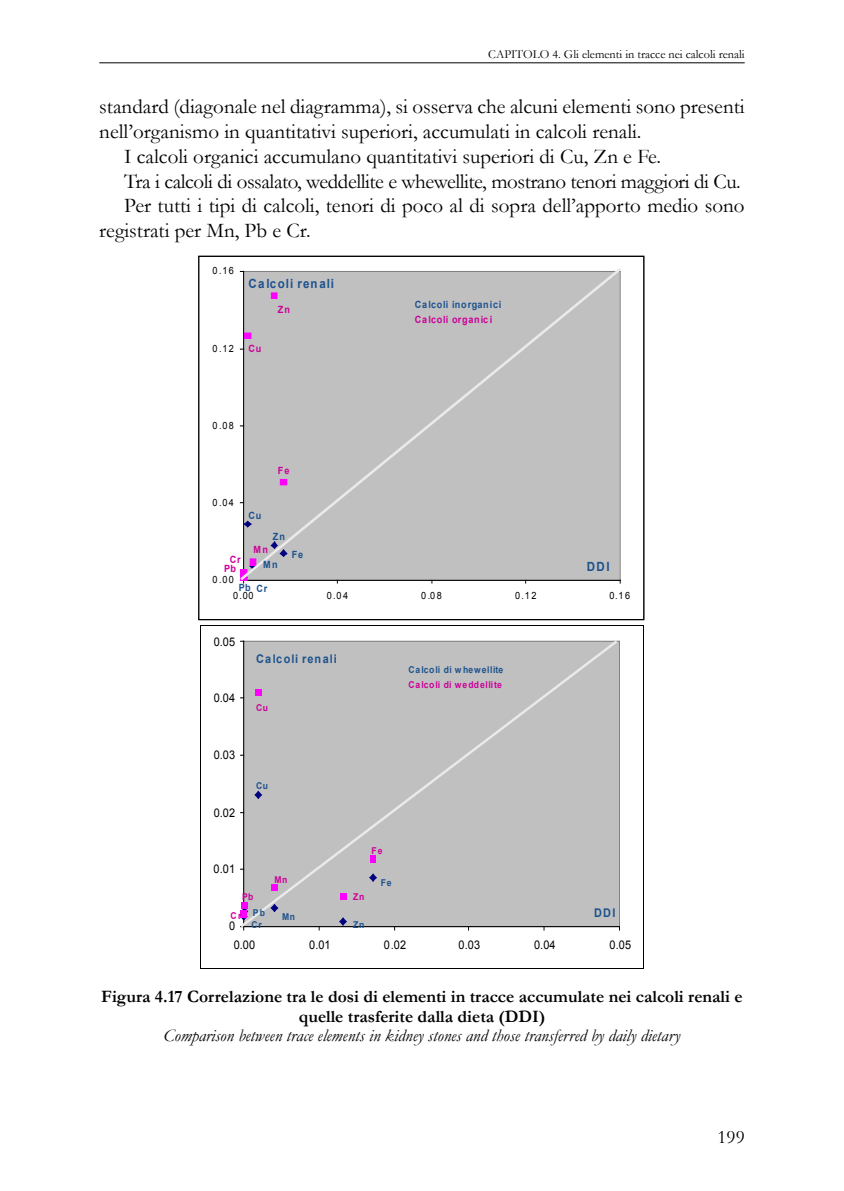
<style>
.page{position:relative;width:844px;height:1191px;background:#fff}
.page>*{position:absolute;margin:0;border:0;box-sizing:border-box;transform-origin:0 0}
.t1{font:21px "Garamond";color:#000}
.t2{font:21px "Garamond";letter-spacing:-.02em;color:#000}
.t3{font:19.25px "Garamond";color:#000}
.t4{font:700 17.5px/19.6px "Garamond";color:#000;text-align:center}
.t5{font:italic 17.5px "Garamond";color:#000}
.t6{font:700 12.6px "Arial";letter-spacing:.105em;color:#1d528d;scale:.91 1}
.t7{font:12.25px "Garamond";color:#000}
.t8{font:11.9px "Arial";letter-spacing:.01em;color:#000;scale:.91 1}
.t9{font:700 11.9px "Arial";letter-spacing:.105em;color:#1d528d;scale:.91 1}
.t10{font:9.97px "Arial";letter-spacing:.16em;color:#000;scale:.91 1}
.t11{font:700 9.97px "Arial";letter-spacing:.085em;color:#1d528d;scale:.91 1}
.t12{font:700 9.97px "Arial";letter-spacing:.085em;color:#c09;scale:.91 1}
.t13{font:700 9.45px "Arial";letter-spacing:.08em;color:#c09;scale:.91 1}
.t14{font:700 9.45px/12.6px "Arial";letter-spacing:.08em;color:#1d528d;scale:.91 1}
</style>
<div class="page">
<hr style="left:99px;top:62px;width:645px;height:1px;background:#000">
<div style="left:239px;top:268px;width:382px;height:314px;background:#c0c0c0"></div>
<hr style="left:243px;top:641px;width:376px;height:1px;background:#808080">
<hr style="left:619px;top:641px;width:1px;height:285px;background:#808080">
<hr style="left:243px;top:926px;width:376px;height:1px;background:#000">
<hr style="left:200px;top:625px;width:443px;height:1px;background:#000">
<hr style="left:642px;top:625px;width:1px;height:343px;background:#000">
<hr style="left:200px;top:968px;width:443px;height:1px;background:#000">
<hr style="left:200px;top:625px;width:1px;height:343px;background:#000">
<svg style="left:240px;top:640px;width:378px;height:289px"></svg>
<p class="t7" style="left:488px;top:46px;width:258px">CAPITOLO 4. Gli elementi in tracce nei calcoli renali</p>
<p class="t1" style="left:99px;top:94px;width:646px">standard (diagonale nel diagramma), si osserva che alcuni elementi sono presenti</p>
<p class="t1" style="left:99px;top:119px;width:543px">nell’organismo in quantitativi superiori, accumulati in calcoli renali.</p>
<p class="t1" style="left:124px;top:143px;width:538px">I calcoli organici accumulano quantitativi superiori di Cu, Zn e Fe.</p>
<p class="t2" style="left:124px;top:168px;width:618px">Tra i calcoli di ossalato, weddellite e whewellite, mostrano tenori maggiori di Cu.</p>
<p class="t1" style="left:124px;top:193px;width:622px">Per tutti i tipi di calcoli, tenori di poco al di sopra dell’apporto medio sono</p>
<p class="t1" style="left:99px;top:218px;width:213px">registrati per Mn, Pb e Cr.</p>
<p class="t10" style="left:212px;top:264px;width:25px">0.16</p>
<p class="t10" style="left:212px;top:342px;width:25px">0.12</p>
<p class="t6" style="left:248px;top:275px;width:95px">Calcoli renali</p>
<p class="t12" style="left:248px;top:342px;width:16px">Cu</p>
<p class="t12" style="left:278px;top:303px;width:15px">Zn</p>
<p class="t10" style="left:212px;top:418px;width:25px">0.08</p>
<p class="t10" style="left:212px;top:496px;width:25px">0.04</p>
<p class="t11" style="left:248px;top:508px;width:16px">Cu</p>
<p class="t12" style="left:278px;top:464px;width:14px">Fe</p>
<p class="t11" style="left:414px;top:298px;width:96px">Calcoli inorganici</p>
<p class="t12" style="left:414px;top:313px;width:87px">Calcoli organici</p>
<p class="t11" style="left:273px;top:530px;width:15px">Zn</p>
<p class="t11" style="left:263px;top:558px;width:17px">Mn</p>
<p class="t11" style="left:239px;top:581px;width:33px">Pb Cr</p>
<p class="t12" style="left:253px;top:542px;width:17px">Mn</p>
<p class="t11" style="left:291px;top:548px;width:14px">Fe</p>
<p class="t12" style="left:230px;top:553px;width:13px">Cr</p>
<p class="t6" style="left:586px;top:558px;width:27px">DDI</p>
<p class="t12" style="left:224px;top:562px;width:15px">Pb</p>
<p class="t10" style="left:212px;top:573px;width:25px">0.00</p>
<p class="t10" style="left:233px;top:589px;width:24px">0.00</p>
<p class="t10" style="left:326px;top:589px;width:25px">0.04</p>
<p class="t10" style="left:421px;top:589px;width:24px">0.08</p>
<p class="t10" style="left:515px;top:589px;width:25px">0.12</p>
<p class="t10" style="left:609px;top:589px;width:24px">0.16</p>
<p class="t8" style="left:214px;top:633px;width:25px">0.05</p>
<p class="t8" style="left:214px;top:690px;width:25px">0.04</p>
<p class="t8" style="left:214px;top:746px;width:25px">0.03</p>
<p class="t8" style="left:213px;top:805px;width:25px">0.02</p>
<p class="t9" style="left:256px;top:651px;width:90px">Calcoli renali</p>
<p class="t13" style="left:256px;top:701px;width:15px">Cu</p>
<p class="t14" style="left:256px;top:779px;width:15px">Cu</p>
<p class="t8" style="left:213px;top:861px;width:25px">0.01</p>
<p class="t13" style="left:242px;top:891px;width:14px">Pb</p>
<p class="t13" style="left:274px;top:873px;width:16px">Mn</p>
<p class="t13" style="left:371px;top:844px;width:14px">Fe</p>
<p class="t13" style="left:353px;top:891px;width:14px">Zn</p>
<p class="t14" style="left:380px;top:876px;width:14px">Fe</p>
<p class="t14" style="left:408px;top:664px;width:106px">Calcoli di w hewellite</p>
<p class="t13" style="left:408px;top:678px;width:104px">Calcoli di weddellite</p>
<p class="t13" style="left:230px;top:909px;width:14px">Cr</p>
<p class="t9" style="left:594px;top:905px;width:25px">DDI</p>
<p class="t14" style="left:251px;top:906px;width:17px">Pb<br>Cr</p>
<p class="t14" style="left:282px;top:910px;width:16px">Mn</p>
<p class="t8" style="left:229px;top:918px;width:8px">0</p>
<p class="t14" style="left:353px;top:919px;width:14px">Zn</p>
<p class="t8" style="left:234px;top:936px;width:25px">0.00</p>
<p class="t8" style="left:309px;top:936px;width:25px">0.01</p>
<p class="t8" style="left:384px;top:936px;width:26px">0.02</p>
<p class="t8" style="left:458px;top:936px;width:25px">0.03</p>
<p class="t8" style="left:534px;top:936px;width:25px">0.04</p>
<p class="t8" style="left:609px;top:936px;width:25px">0.05</p>
<p class="t4" style="left:101px;top:986px;width:642px">Figura 4.17 Correlazione tra le dosi di elementi in tracce accumulate nei calcoli renali e quelle trasferite dalla dieta (DDI)</p>
<p class="t5" style="left:163px;top:1025px;width:518px">Comparison between trace elements in kidney stones and those transferred by daily dietary</p>
<p class="t3" style="left:717px;top:1125px;width:29px">199</p>
</div>
